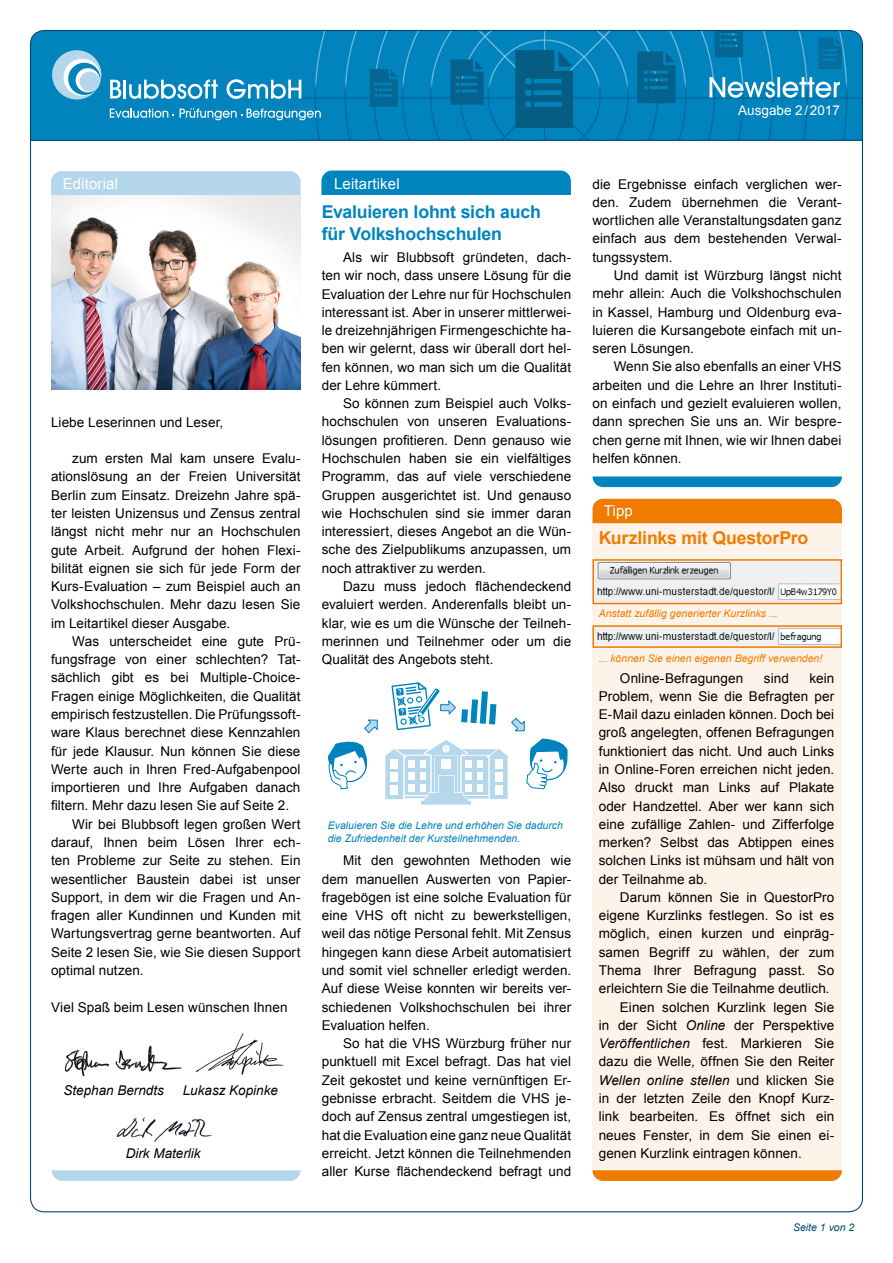
<style>
.page{position:relative;width:893px;height:1263px;background:#fff}
.page>*{position:absolute;margin:0;border:0;box-sizing:border-box;transform-origin:0 0}
.t1{font:700 17.7px/21.3px "Arial";letter-spacing:-.01em;color:#0084bd}
.t2{font:700 17.7px "Arial";letter-spacing:-.01em;color:#ef7c00}
.t3{font:15px "Arial";letter-spacing:.01em;color:#fff}
.t4{font:13.5px/18.3px "Arial";letter-spacing:.005em;color:#000;text-align:justify}
.t5{font:italic 13.5px "Arial";color:#000}
.t6{font:13.5px "Arial";color:#fff}
.t7{font:italic 10.5px "Arial";color:#ef7c00}
.t8{font:italic 10.5px/13.5px "Arial";color:#0084bd}
.t9{font:italic 10.5px "Arial";color:#004b6d}
.s1{font-style:italic}
.s2{font-style:normal}
</style>
<div class="page">
<img style="left:31px;top:31px;width:831px;height:109px">
<svg style="left:49px;top:47px;width:272px;height:73px;background:#2b97c7"></svg>
<svg style="left:709px;top:77px;width:131px;height:21px"></svg>
<hr style="left:30px;top:140px;width:833px;height:1px;background:#004b6d">
<svg style="left:52px;top:1170px;width:248px;height:11px;background:#b8d8ec"></svg>
<div style="left:592px;top:518px;width:250px;height:652px;background:#fef3e8"></div>
<svg style="left:592px;top:1170px;width:250px;height:11px;background:#ef820c"></svg>
<svg style="left:592px;top:476px;width:250px;height:11px;background:#108bc1"></svg>
<div style="left:592px;top:499px;width:250px;height:24px;background:#ef7c00"></div>
<svg style="left:51px;top:171px;width:249px;height:25px;background:#b8d8ec"></svg>
<div style="left:321px;top:171px;width:250px;height:24px;background:#0084bd"></div>
<img style="left:595px;top:562px;width:244px;height:39px">
<div style="left:592px;top:559px;width:250px;height:45px;border:2px solid #ef7c00"></div>
<img style="left:595px;top:628px;width:244px;height:17px">
<div style="left:592px;top:625px;width:250px;height:23px;border:2px solid #ef7c00"></div>
<img style="left:51px;top:196px;width:249px;height:194px">
<img style="left:196px;top:1033px;width:88px;height:42px">
<img style="left:117px;top:1117px;width:95px;height:25px">
<img style="left:64px;top:1045px;width:118px;height:31px">
<svg style="left:328px;top:682px;width:240px;height:122px"></svg>
<p class="t6" style="left:738px;top:101px;width:103px">Ausgabe 2/2017</p>
<p class="t3" style="left:63px;top:174px;width:57px">Editorial</p>
<p class="t3" style="left:334px;top:174px;width:67px">Leitartikel</p>
<p class="t4" style="left:51px;top:413px;width:174px">Liebe Leserinnen und Leser,</p>
<p class="t4" style="left:51px;top:449px;width:251px;text-indent:21px">zum ersten Mal kam unsere Evalu&shy;ationslösung an der Freien Universität Berlin zum Einsatz. Dreizehn Jahre spä&shy;ter leisten Unizensus und Zensus zentral längst nicht mehr nur an Hochschulen gute Arbeit. Aufgrund der hohen Flexi&shy;bilität eignen sie sich für jede Form der Kurs-Evaluation – zum Beispiel auch an Volkshochschulen. Mehr dazu lesen Sie im Leitartikel dieser Ausgabe.</p>
<p class="t4" style="left:72px;top:632px;width:230px">Was unterscheidet eine gute Prü-</p>
<p class="t4" style="left:51px;top:650px;width:251px">fungsfrage von einer schlechten? Tat-</p>
<p class="t4" style="left:51px;top:669px;width:251px">sächlich gibt es bei Multiple-Choice-</p>
<p class="t4" style="left:51px;top:687px;width:251px">Fragen einige Möglichkeiten, die Qualität</p>
<p class="t4" style="left:51px;top:705px;width:251px">empirisch festzustellen. Die Prüfungssoft-</p>
<p class="t4" style="left:51px;top:723px;width:251px">ware Klaus berechnet diese Kennzahlen</p>
<p class="t4" style="left:51px;top:742px;width:251px">für jede Klausur. Nun können Sie diese</p>
<p class="t4" style="left:51px;top:760px;width:251px">Werte auch in Ihren Fred-Aufgabenpool</p>
<p class="t4" style="left:51px;top:778px;width:251px">importieren und Ihre Aufgaben danach</p>
<p class="t4" style="left:51px;top:797px;width:240px">filtern. Mehr dazu lesen Sie auf Seite 2.</p>
<p class="t4" style="left:72px;top:815px;width:230px">Wir bei Blubbsoft legen großen Wert</p>
<p class="t4" style="left:51px;top:833px;width:251px">darauf, Ihnen beim Lösen Ihrer ech-</p>
<p class="t4" style="left:51px;top:851px;width:251px">ten Probleme zur Seite zu stehen. Ein</p>
<p class="t4" style="left:51px;top:870px;width:251px">wesentlicher Baustein dabei ist unser</p>
<p class="t4" style="left:51px;top:888px;width:251px">Support, in dem wir die Fragen und An-</p>
<p class="t4" style="left:51px;top:906px;width:251px">fragen aller Kundinnen und Kunden mit</p>
<p class="t4" style="left:51px;top:925px;width:251px">Wartungsvertrag gerne beantworten. Auf</p>
<p class="t4" style="left:51px;top:943px;width:251px">Seite 2 lesen Sie, wie Sie diesen Support</p>
<p class="t4" style="left:51px;top:961px;width:94px">optimal nutzen.</p>
<p class="t4" style="left:51px;top:998px;width:238px">Viel Spaß beim Lesen wünschen Ihnen</p>
<p class="t5" style="left:63px;top:1081px;width:102px">Stephan Berndts</p>
<p class="t5" style="left:183px;top:1081px;width:97px">Lukasz Kopinke</p>
<p class="t5" style="left:126px;top:1144px;width:76px">Dirk Materlik</p>
<h1 class="t1" style="left:322px;top:202px;width:221px">Evaluieren lohnt sich auch für Volkshochschulen</h1>
<p class="t4" style="left:322px;top:248px;width:251px;text-indent:21px">Als wir Blubbsoft gründeten, dach&shy;ten wir noch, dass unsere Lösung für die Evaluation der Lehre nur für Hochschulen interessant ist. Aber in unserer mittlerwei&shy;le dreizehnjährigen Firmengeschichte ha&shy;ben wir gelernt, dass wir überall dort hel&shy;fen können, wo man sich um die Qualität der Lehre kümmert.</p>
<p class="t4" style="left:322px;top:394px;width:251px;text-indent:21px">So können zum Beispiel auch Volks&shy;hochschulen von unseren Evaluations&shy;lösungen profitieren. Denn genauso wie Hochschulen haben sie ein vielfältiges Programm, das auf viele verschiedene Gruppen ausgerichtet ist. Und genauso wie Hochschulen sind sie immer daran interessiert, dieses Angebot an die Wün&shy;sche des Zielpublikums anzupassen, um noch attraktiver zu werden.</p>
<p class="t4" style="left:322px;top:577px;width:251px;text-indent:21px">Dazu muss jedoch flächendeckend evaluiert werden. Anderenfalls bleibt un&shy;klar, wie es um die Wünsche der Teilneh&shy;merinnen und Teilnehmer oder um die Qualität des Angebots steht.</p>
<p class="t8" style="left:328px;top:818px;width:237px">Evaluieren Sie die Lehre und erhöhen Sie dadurch die Zufriedenheit der Kursteilnehmenden.</p>
<p class="t4" style="left:322px;top:851px;width:251px;text-indent:21px">Mit den gewohnten Methoden wie dem manuellen Auswerten von Papier&shy;fragebögen ist eine solche Evaluation für eine VHS oft nicht zu bewerkstelligen, weil das nötige Personal fehlt. Mit Zensus hingegen kann diese Arbeit automatisiert und somit viel schneller erledigt werden.<br>Auf diese Weise konnten wir bereits ver&shy;schiedenen Volkshochschulen bei ihrer Evaluation helfen.</p>
<p class="t4" style="left:322px;top:1034px;width:251px;text-indent:21px">So hat die VHS Würzburg früher nur punktuell mit Excel befragt. Das hat viel Zeit gekostet und keine vernünftigen Er&shy;gebnisse erbracht. Seitdem die VHS je&shy;doch auf Zensus zentral umgestiegen ist, hat die Evaluation eine ganz neue Qualität erreicht. Jetzt können die Teilnehmenden aller Kurse flächendeckend befragt und</p>
<p class="t4" style="left:592px;top:175px;width:250px">die Ergebnisse einfach verglichen wer&shy;den. Zudem übernehmen die Verant&shy;wortlichen alle Veranstaltungsdaten ganz einfach aus dem bestehenden Verwal&shy;tungssystem.</p>
<p class="t4" style="left:592px;top:266px;width:251px;text-indent:21px">Und damit ist Würzburg längst nicht mehr allein: Auch die Volkshochschulen in Kassel, Hamburg und Oldenburg eva&shy;luieren die Kursangebote einfach mit un&shy;seren Lösungen.</p>
<p class="t4" style="left:592px;top:358px;width:251px;text-indent:21px">Wenn Sie also ebenfalls an einer VHS arbeiten und die Lehre an Ihrer Instituti&shy;on einfach und gezielt evaluieren wollen, dann sprechen Sie uns an. Wir bespre&shy;chen gerne mit Ihnen, wie wir Ihnen dabei helfen können.</p>
<p class="t3" style="left:604px;top:501px;width:31px">Tipp</p>
<h1 class="t2" style="left:599px;top:526px;width:211px">Kurzlinks mit QuestorPro</h1>
<p class="t7" style="left:599px;top:606px;width:181px">Anstatt zufällig generierter Kurzlinks ...</p>
<p class="t7" style="left:599px;top:652px;width:225px">... können Sie einen eigenen Begriff verwenden!</p>
<p class="t4" style="left:620px;top:669px;width:125px">Online-Befragungen</p>
<p class="t4" style="left:764px;top:669px;width:27px">sind</p>
<p class="t4" style="left:599px;top:669px;width:237px;text-indent:211px">kein Problem, wenn Sie die Befragten per E-Mail dazu einladen können. Doch bei groß angelegten, offenen Befragungen funktioniert das nicht. Und auch Links in Online-Foren erreichen nicht jeden.<br>Also druckt man Links auf Plakate oder Handzettel. Aber wer kann sich eine zufällige Zahlen- und Zifferfolge merken? Selbst das Abtippen eines solchen Links ist mühsam und hält von der Teilnahme ab.</p>
<p class="t4" style="left:620px;top:888px;width:216px">Darum können Sie in QuestorPro</p>
<p class="t4" style="left:599px;top:906px;width:237px">eigene Kurzlinks festlegen. So ist es</p>
<p class="t4" style="left:599px;top:925px;width:237px">möglich, einen kurzen und einpräg-</p>
<p class="t4" style="left:599px;top:943px;width:237px">samen Begriff zu wählen, der zum</p>
<p class="t4" style="left:599px;top:961px;width:237px">Thema Ihrer Befragung passt. So</p>
<p class="t4" style="left:599px;top:979px;width:232px">erleichtern Sie die Teilnahme deutlich.</p>
<p class="t4" style="left:620px;top:998px;width:216px">Einen solchen Kurzlink legen Sie</p>
<p class="t4" style="left:599px;top:1016px;width:237px">in der Sicht <span class="s1">Online</span> der Perspektive</p>
<p class="t4" style="left:599px;top:1034px;width:237px"><span class="s1">Veröffentlichen</span> fest. Markieren Sie</p>
<p class="t4" style="left:599px;top:1053px;width:237px">dazu die Welle, öffnen Sie den Reiter</p>
<p class="t5" style="left:599px;top:1071px;width:237px">Wellen online stellen <span class="s2">und klicken Sie</span></p>
<p class="t4" style="left:599px;top:1089px;width:237px">in der letzten Zeile den Knopf Kurz-</p>
<p class="t4" style="left:599px;top:1107px;width:237px">link bearbeiten. Es öffnet sich ein</p>
<p class="t4" style="left:599px;top:1126px;width:237px">neues Fenster, in dem Sie einen ei-</p>
<p class="t4" style="left:599px;top:1144px;width:205px">genen Kurzlink eintragen können.</p>
<p class="t9" style="left:793px;top:1220px;width:63px">Seite 1 von 2</p>
</div>
